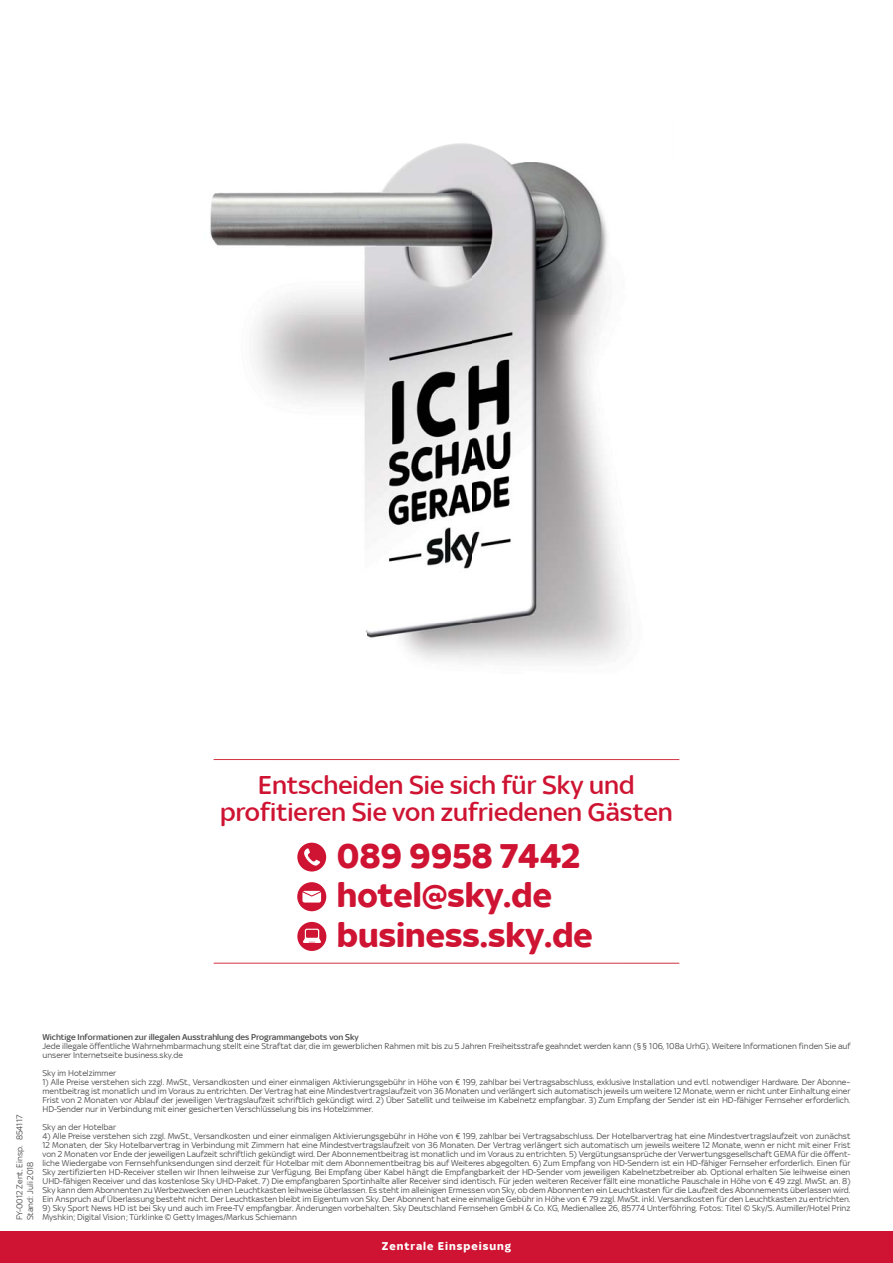
<style>
.page{position:relative;width:893px;height:1263px;background:#fff}
.page>*{position:absolute;margin:0;border:0;box-sizing:border-box;transform-origin:0 0}
.t1{font:700 36.45px/39.8px "Sky Text";color:#ce1432}
.t2{font:500 27.45px/27.5px "Sky Text";color:#ce1432;text-align:center}
.t3{font:700 12px "Sky Text";letter-spacing:.08em;color:#fff}
.t4{font:9px/9px "Sky Text";color:#494849}
.t5{font:500 9px "Sky Text";color:#494849}
</style>
<div class="page">
<img style="left:210px;top:143px;width:417px;height:519px">
<div style="left:0;top:1231px;width:893px;height:32px;background:#ce1432"></div>
<svg style="left:297px;top:922px;width:29px;height:29px"></svg>
<svg style="left:297px;top:843px;width:29px;height:28px"></svg>
<hr style="left:214px;top:759px;width:465px;height:1px;background:#d02b39">
<hr style="left:214px;top:963px;width:465px;height:1px;background:#d02b39">
<svg style="left:297px;top:882px;width:29px;height:29px"></svg>
<svg style="left:302px;top:891px;width:19px;height:11px"></svg>
<h2 class="t2" style="left:220px;top:770px;width:454px">Entscheiden Sie sich für Sky und profitieren Sie von zufriedenen Gästen</h2>
<h1 class="t1" style="left:337px;top:836px;width:245px">089 9958 7442</h1>
<h1 class="t1" style="left:337px;top:875px;width:257px">hotel@sky.de business.sky.de</h1>
<p class="t4" style="left:14px;top:1220px;width:107px;line-height:10.8px;rotate:-90deg">FY-0012 Zent. Einsp. 854117<br>Stand: Juli 2018</p>
<p class="t5" style="left:43px;top:1032px;width:318px">Wichtige Informationen zur illegalen Ausstrahlung des Programmangebots von Sky</p>
<p class="t4" style="left:43px;top:1042px;width:809px">Jede illegale öffentliche Wahrnehmbarmachung stellt eine Straftat dar, die im gewerblichen Rahmen mit bis zu 5 Jahren Freiheitsstrafe geahndet werden kann (§§ 106, 108a UrhG). Weitere Informationen finden Sie auf unserer Internetseite business.sky.de</p>
<p class="t4" style="left:43px;top:1069px;width:75px">Sky im Hotelzimmer</p>
<p class="t4" style="left:43px;top:1078px;width:809px;text-align:justify">1) Alle Preise verstehen sich zzgl. MwSt., Versandkosten und einer einmaligen Aktivierungsgebühr in Höhe von € 199, zahlbar bei Vertragsabschluss, exklusive Installation und evtl. notwendiger Hardware. Der Abonne– mentbeitrag ist monatlich und im Voraus zu entrichten. Der Vertrag hat eine Mindestvertragslaufzeit von 36 Monaten und verlängert sich automatisch jeweils um weitere 12 Monate, wenn er nicht unter Einhaltung einer Frist von 2 Monaten vor Ablauf der jeweiligen Vertragslaufzeit schriftlich gekündigt wird. 2) Über Satellit und teilweise im Kabelnetz empfangbar. 3) Zum Empfang der Sender ist ein HD-fähiger Fernseher erforderlich.<br>HD-Sender nur in Verbindung mit einer gesicherten Verschlüsselung bis ins Hotelzimmer.</p>
<p class="t4" style="left:43px;top:1123px;width:75px">Sky an der Hotelbar</p>
<p class="t4" style="left:43px;top:1132px;width:809px;text-align:justify">4) Alle Preise verstehen sich zzgl. MwSt., Versandkosten und einer einmaligen Aktivierungsgebühr in Höhe von € 199, zahlbar bei Vertragsabschluss. Der Hotelbarvertrag hat eine Mindestvertragslaufzeit von zunächst 12 Monaten, der Sky Hotelbarvertrag in Verbindung mit Zimmern hat eine Mindestvertragslaufzeit von 36 Monaten. Der Vertrag verlängert sich automatisch um jeweils weitere 12 Monate, wenn er nicht mit einer Frist von 2 Monaten vor Ende der jeweiligen Laufzeit schriftlich gekündigt wird. Der Abonnementbeitrag ist monatlich und im Voraus zu entrichten. 5) Vergütungsansprüche der Verwertungsgesellschaft GEMA für die öffent&shy;liche Wiedergabe von Fernsehfunksendungen sind derzeit für Hotelbar mit dem Abonnementbeitrag bis auf Weiteres abgegolten. 6) Zum Empfang von HD-Sendern ist ein HD-fähiger Fernseher erforderlich. Einen für Sky zertifizierten HD-Receiver stellen wir Ihnen leihweise zur Verfügung. Bei Empfang über Kabel hängt die Empfangbarkeit der HD-Sender vom jeweiligen Kabelnetzbetreiber ab. Optional erhalten Sie leihweise einen UHD-fähigen Receiver und das kostenlose Sky UHD-Paket. 7) Die empfangbaren Sportinhalte aller Receiver sind identisch. Für jeden weiteren Receiver fällt eine monatliche Pauschale in Höhe von € 49 zzgl. MwSt. an. 8)<br>Sky kann dem Abonnenten zu Werbezwecken einen Leuchtkasten leihweise überlassen. Es steht im alleinigen Ermessen von Sky, ob dem Abonnenten ein Leuchtkasten für die Laufzeit des Abonnements überlassen wird.<br>Ein Anspruch auf Überlassung besteht nicht. Der Leuchtkasten bleibt im Eigentum von Sky. Der Abonnent hat eine einmalige Gebühr in Höhe von € 79 zzgl. MwSt. inkl. Versandkosten für den Leuchtkasten zu entrichten.</p>
<p class="t4" style="left:43px;top:1204px;width:809px">9) Sky Sport News HD ist bei Sky und auch im Free-TV empfangbar. Änderungen vorbehalten. Sky Deutschland Fernsehen GmbH &amp; Co. KG, Medienallee 26, 85774 Unterföhring. Fotos: Titel © Sky/S. Aumiller/Hotel Prinz</p>
<p class="t4" style="left:43px;top:1213px;width:256px">Myshkin; Digital Vision; Türklinke © Getty Images/Markus Schiemann</p>
<h3 class="t3" style="left:382px;top:1239px;width:131px">Zentrale Einspeisung</h3>
</div>
